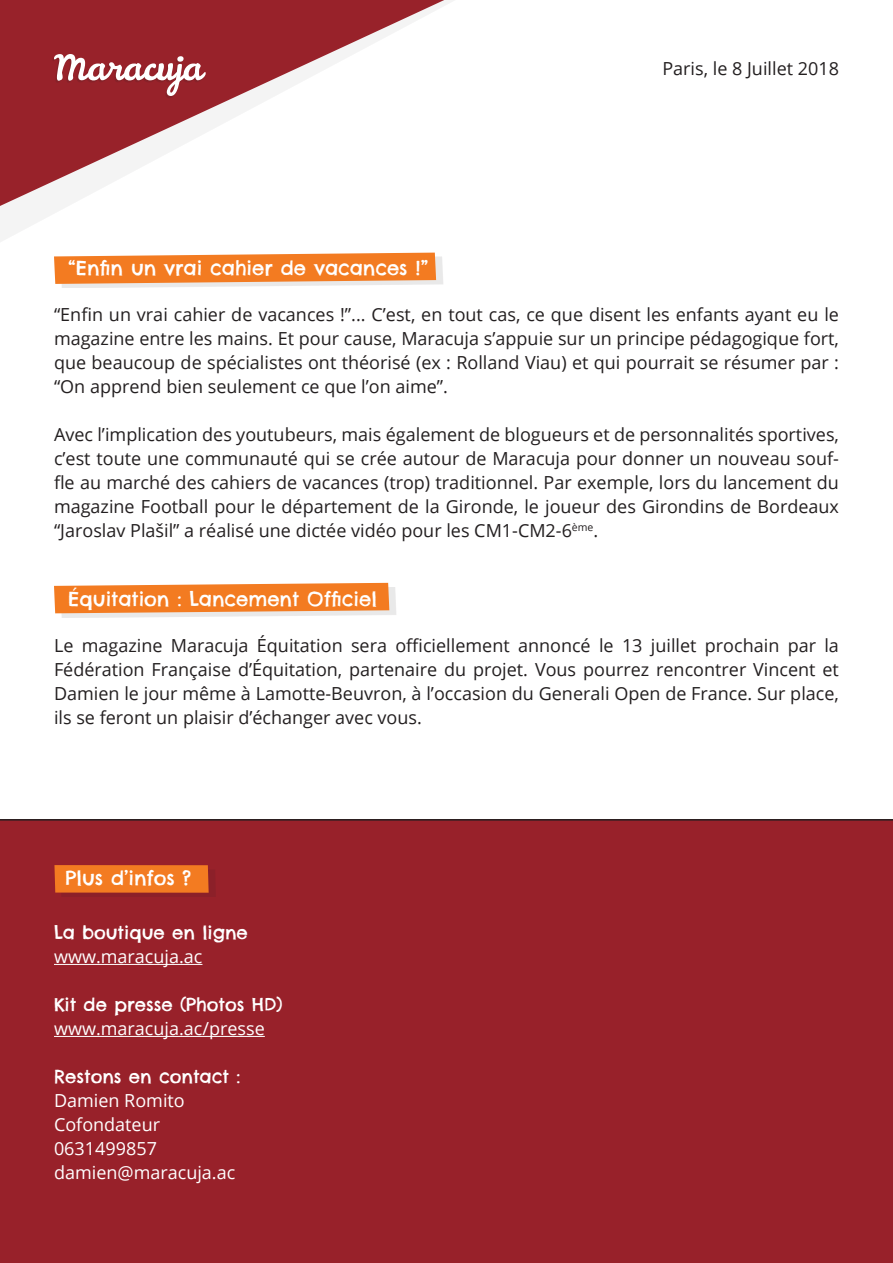
<style>
.page{position:relative;width:893px;height:1263px;background:#fff}
.page>*{position:absolute;margin:0;border:0;box-sizing:border-box;transform-origin:0 0}
.t1{font:19.5px "Chelsea Market";color:#fff}
.t2{font:18px/24px "Open Sans";color:#231f20;text-align:justify}
.t3{font:18px "Open Sans";color:#fff}
.t4{font:18px "Chelsea Market";color:#fff}
</style>
<div class="page">
<svg style="left:0;top:217px;width:442px;height:40px"></svg>
<svg style="left:0;top:0;width:454px;height:217px"></svg>
<div style="left:0;top:819px;width:893px;height:444px;background:#98212a"></div>
<div style="left:61px;top:257px;width:382px;height:31px;background:#231f20;opacity:.1"></div>
<svg style="left:54px;top:253px;width:382px;height:31px;background:#f28839"></svg>
<div style="left:53px;top:56px;width:151px;height:42px;background:#98222a"></div>
<svg style="left:54px;top:54px;width:152px;height:42px"></svg>
<div style="left:61px;top:587px;width:335px;height:31px;background:#231f20;opacity:.1"></div>
<svg style="left:54px;top:583px;width:335px;height:30px;background:#f38533"></svg>
<div style="left:61px;top:869px;width:155px;height:28px;background:#8c2029"></div>
<svg style="left:54px;top:865px;width:155px;height:28px;background:#f07821"></svg>
<hr style="left:54px;top:964px;width:148px;height:1px;background:#fff">
<hr style="left:54px;top:1036px;width:211px;height:1px;background:#fff">
<p class="t1" style="left:68px;top:255px;width:362px">“Enfin un vrai cahier de vacances !”</p>
<p class="t2" style="left:662px;top:56px;width:178px">Paris, le 8 Juillet 2018</p>
<p class="t2" style="left:54px;top:302px;width:786px">“Enfin un vrai cahier de vacances !”... C’est, en tout cas, ce que disent les enfants ayant eu le magazine entre les mains. Et pour cause, Maracuja s’appuie sur un principe pédagogique fort, que beaucoup de spécialistes ont théorisé (ex : Rolland Viau) et qui pourrait se résumer par : “On apprend bien seulement ce que l’on aime”.</p>
<p class="t2" style="left:54px;top:422px;width:786px">Avec l’implication des youtubeurs, mais également de blogueurs et de personnalités sportives, c’est toute une communauté qui se crée autour de Maracuja pour donner un nouveau souf&shy;fle au marché des cahiers de vacances (trop) traditionnel. Par exemple, lors du lancement du magazine Football pour le département de la Gironde, le joueur des Girondins de Bordeaux “Jaroslav Plašil” a réalisé une dictée vidéo pour les CM1-CM2-6<sup>ème</sup>.</p>
<p class="t1" style="left:68px;top:586px;width:310px">Équitation : Lancement Officiel</p>
<p class="t2" style="left:54px;top:633px;width:786px">Le magazine Maracuja Équitation sera officiellement annoncé le 13 juillet prochain par la Fédération Française d’Équitation, partenaire du projet. Vous pourrez rencontrer Vincent et Damien le jour même à Lamotte-Beuvron, à l’occasion du Generali Open de France. Sur place, ils se feront un plaisir d’échanger avec vous.</p>
<p class="t1" style="left:66px;top:865px;width:127px">Plus d’infos ?</p>
<p class="t4" style="left:54px;top:921px;width:195px">La boutique en ligne</p>
<p class="t3" style="left:54px;top:944px;width:150px">www.maracuja.ac</p>
<p class="t4" style="left:54px;top:993px;width:230px">Kit de presse (Photos HD)</p>
<p class="t3" style="left:54px;top:1016px;width:212px">www.maracuja.ac/presse</p>
<p class="t4" style="left:54px;top:1065px;width:188px">Restons en contact :</p>
<p class="t3" style="left:54px;top:1088px;width:132px">Damien Romito</p>
<p class="t3" style="left:54px;top:1112px;width:108px">Cofondateur</p>
<p class="t3" style="left:54px;top:1136px;width:104px">0631499857</p>
<p class="t3" style="left:54px;top:1160px;width:183px">damien@maracuja.ac</p>
</div>
